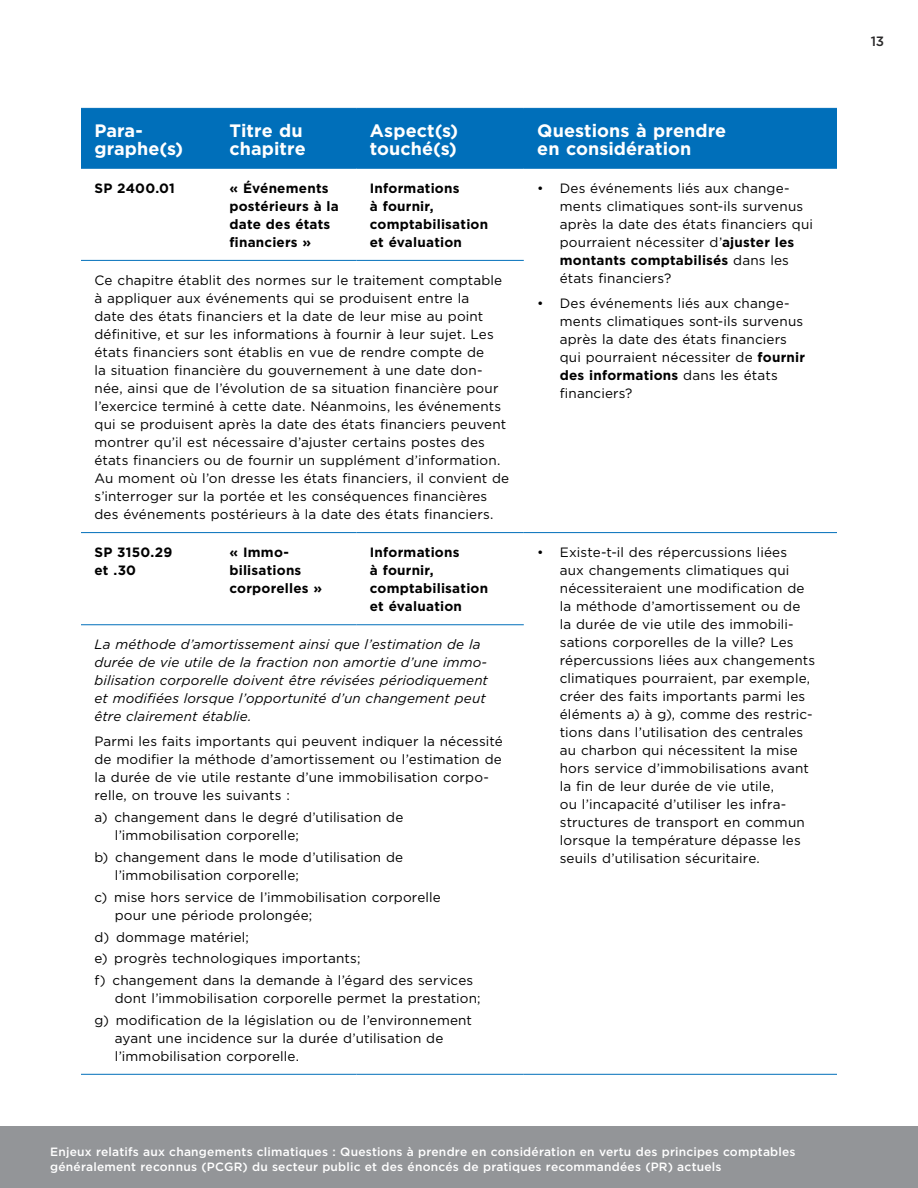
<style>
.page{position:relative;width:918px;height:1188px;background:#fff}
.page>*{position:absolute;margin:0;border:0;box-sizing:border-box;transform-origin:0 0}
.t1{font:700 18px/18px "Gotham";letter-spacing:.005em;color:#fff}
.t2{font:13.5px/18px "Gotham";letter-spacing:.01em;color:#000}
.t3{font:italic 13.5px/18px "Gotham";letter-spacing:.01em;color:#000}
.t4{font:700 13.5px/18px "Gotham";letter-spacing:.015em;color:#000}
.t5{font:500 13.5px "Gotham";color:#292829}
.t6{font:500 12px/15px "Gotham";letter-spacing:.02em;color:#fff}
.s1{font-weight:700}
</style>
<div class="page">
<div style="left:81px;top:109px;width:756px;height:59px;background:#006fba"></div>
<hr style="left:81px;top:108px;width:135px;height:1px;background:#006fba">
<hr style="left:216px;top:108px;width:140px;height:1px;background:#006fba">
<hr style="left:356px;top:108px;width:168px;height:1px;background:#006fba">
<hr style="left:524px;top:108px;width:313px;height:1px;background:#006fba">
<hr style="left:81px;top:168px;width:135px;height:1px;background:#006fba">
<hr style="left:216px;top:168px;width:140px;height:1px;background:#006fba">
<hr style="left:356px;top:168px;width:168px;height:1px;background:#006fba">
<hr style="left:524px;top:168px;width:313px;height:1px;background:#006fba">
<hr style="left:81px;top:260px;width:135px;height:1px;background:#006fba">
<hr style="left:216px;top:260px;width:140px;height:1px;background:#006fba">
<hr style="left:356px;top:260px;width:168px;height:1px;background:#006fba">
<hr style="left:81px;top:532px;width:135px;height:1px;background:#006fba">
<hr style="left:216px;top:532px;width:140px;height:1px;background:#006fba">
<hr style="left:356px;top:532px;width:168px;height:1px;background:#006fba">
<hr style="left:524px;top:532px;width:313px;height:1px;background:#006fba">
<hr style="left:81px;top:624px;width:135px;height:1px;background:#006fba">
<hr style="left:216px;top:624px;width:140px;height:1px;background:#006fba">
<hr style="left:356px;top:624px;width:168px;height:1px;background:#006fba">
<hr style="left:81px;top:1074px;width:135px;height:1px;background:#006fba">
<hr style="left:216px;top:1074px;width:140px;height:1px;background:#006fba">
<hr style="left:356px;top:1074px;width:168px;height:1px;background:#006fba">
<hr style="left:524px;top:1074px;width:313px;height:1px;background:#006fba">
<div style="left:0;top:1126px;width:918px;height:62px;background:#939598"></div>
<h1 class="t1" style="left:94px;top:121px;width:90px">Para&shy;graphe(s)</h1>
<h1 class="t1" style="left:230px;top:121px;width:78px">Titre du chapitre</h1>
<h1 class="t1" style="left:370px;top:121px;width:90px">Aspect(s) touché(s)</h1>
<h1 class="t1" style="left:537px;top:121px;width:190px">Questions à prendre en considération</h1>
<p class="t4" style="left:94px;top:179px;width:82px">SP 2400.01</p>
<p class="t4" style="left:230px;top:179px;width:111px">« Événements postérieurs à la date des états financiers »</p>
<p class="t4" style="left:370px;top:179px;width:120px">Informations<br>à fournir, comptabilisation et évaluation</p>
<p class="t2" style="left:560px;top:179px;width:255px;text-indent:-23px">• Des événements liés aux change&shy;ments climatiques sont-ils survenus après la date des états financiers qui pourraient nécessiter d’<span class="s1">ajuster les montants comptabilisés</span> dans les états financiers?</p>
<p class="t2" style="left:560px;top:294px;width:247px;text-indent:-23px">• Des événements liés aux change&shy;ments climatiques sont-ils survenus après la date des états financiers qui pourraient nécessiter de <span class="s1">fournir des informations</span> dans les états financiers?</p>
<p class="t2" style="left:94px;top:271px;width:416px">Ce chapitre établit des normes sur le traitement comptable à appliquer aux événements qui se produisent entre la<br>date des états financiers et la date de leur mise au point définitive, et sur les informations à fournir à leur sujet. Les états financiers sont établis en vue de rendre compte de<br>la situation financière du gouvernement à une date don&shy;née, ainsi que de l’évolution de sa situation financière pour l’exercice terminé à cette date. Néanmoins, les événements qui se produisent après la date des états financiers peuvent montrer qu’il est nécessaire d’ajuster certains postes des états financiers ou de fournir un supplément d’information.<br>Au moment où l’on dresse les états financiers, il convient de s’interroger sur la portée et les conséquences financières des événements postérieurs à la date des états financiers.</p>
<p class="t4" style="left:94px;top:543px;width:80px">SP 3150.29 et .30</p>
<p class="t4" style="left:230px;top:543px;width:94px">« Immo&shy;bilisations corporelles »</p>
<p class="t4" style="left:370px;top:543px;width:120px">Informations<br>à fournir, comptabilisation et évaluation</p>
<p class="t2" style="left:560px;top:543px;width:257px;text-indent:-23px">• Existe-t-il des répercussions liées<br>aux changements climatiques qui nécessiteraient une modification de la méthode d’amortissement ou de la durée de vie utile des immobili&shy;sations corporelles de la ville? Les répercussions liées aux changements climatiques pourraient, par exemple, créer des faits importants parmi les éléments a) à g), comme des restric&shy;tions dans l’utilisation des centrales au charbon qui nécessitent la mise hors service d’immobilisations avant la fin de leur durée de vie utile,<br>ou l’incapacité d’utiliser les infra&shy;structures de transport en commun lorsque la température dépasse les seuils d’utilisation sécuritaire.</p>
<p class="t3" style="left:94px;top:635px;width:395px">La méthode d’amortissement ainsi que l’estimation de la durée de vie utile de la fraction non amortie d’une immo&shy;bilisation corporelle doivent être révisées périodiquement et modifiées lorsque l’opportunité d’un changement peut être clairement établie.</p>
<p class="t2" style="left:94px;top:733px;width:410px">Parmi les faits importants qui peuvent indiquer la nécessité de modifier la méthode d’amortissement ou l’estimation de la durée de vie utile restante d’une immobilisation corpo&shy;relle, on trouve les suivants :</p>
<p class="t2" style="left:115px;top:808px;width:290px;text-indent:-20px">a) changement dans le degré d’utilisation de l’immobilisation corporelle;</p>
<p class="t2" style="left:115px;top:848px;width:290px;text-indent:-20px">b) changement dans le mode d’utilisation de l’immobilisation corporelle;</p>
<p class="t2" style="left:115px;top:888px;width:328px;text-indent:-20px">c) mise hors service de l’immobilisation corporelle pour une période prolongée;</p>
<p class="t2" style="left:94px;top:926px;width:380px;line-height:21.8px">d) dommage matériel;<br>e) progrès technologiques importants;<br>f) changement dans la demande à l’égard des services</p>
<p class="t2" style="left:94px;top:987px;width:388px;line-height:21.8px;text-indent:20px">dont l’immobilisation corporelle permet la prestation; g) modification de la législation ou de l’environnement</p>
<p class="t2" style="left:115px;top:1029px;width:330px">ayant une incidence sur la durée d’utilisation de l’immobilisation corporelle.</p>
<p class="t6" style="left:50px;top:1144px;width:747px">Enjeux relatifs aux changements climatiques : Questions à prendre en considération en vertu des principes comptables généralement reconnus (PCGR) du secteur public et des énoncés de pratiques recommandées (PR) actuels</p>
<p class="t5" style="left:871px;top:34px;width:15px">13</p>
</div>
